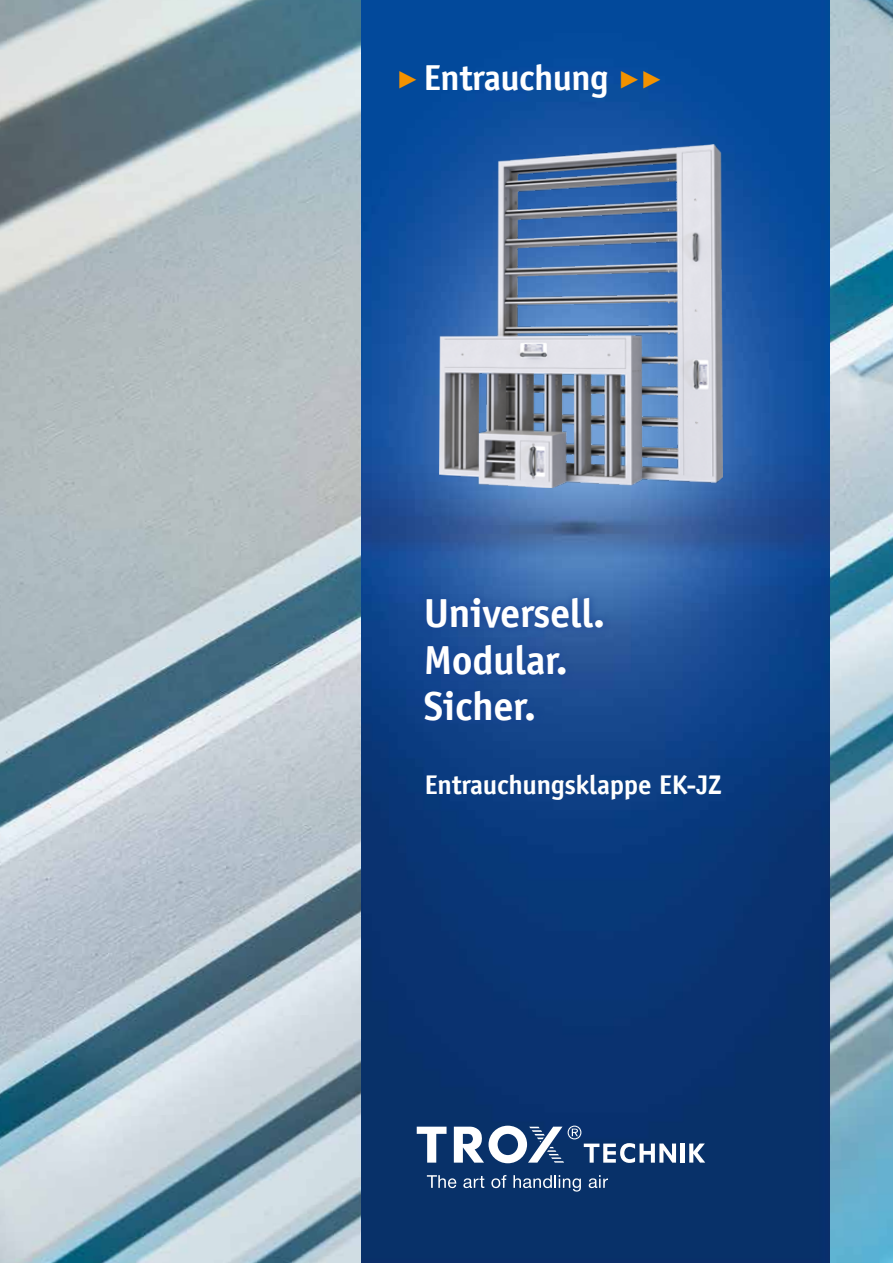
<style>
.page{position:relative;width:893px;height:1263px;background:#fff}
.page>*{position:absolute;margin:0;border:0;box-sizing:border-box;transform-origin:0 0}
.t1{font:700 40.5px/46.5px "TROX Officina Sans";letter-spacing:-.01em;color:#fff}
.t2{font:700 36px "TROX Officina Sans";letter-spacing:-.015em;color:#fff}
.t3{font:700 27px "TROX Officina Sans";letter-spacing:-.01em;color:#fff}
.s1{font-family:"TROX Helvetica";font-weight:400;font-size:28.5px;color:#f39200}
</style>
<div class="page">
<img style="left:0;top:0;width:893px;height:1263px">
<img style="left:361px;top:0;width:468px;height:1263px">
<svg style="left:689px;top:1143px;width:16px;height:19px"></svg>
<div style="left:680px;top:1143px;width:5px;height:19px;background:#fff"></div>
<svg style="left:454px;top:1125px;width:222px;height:38px"></svg>
<svg style="left:417px;top:1127px;width:30px;height:35px"></svg>
<svg style="left:427px;top:1175px;width:29px;height:13px"></svg>
<svg style="left:463px;top:1176px;width:21px;height:12px"></svg>
<svg style="left:491px;top:1175px;width:15px;height:13px"></svg>
<svg style="left:513px;top:1175px;width:68px;height:16px"></svg>
<svg style="left:589px;top:1175px;width:19px;height:13px"></svg>
<svg style="left:416px;top:590px;width:195px;height:139px;background:#1e4e95"></svg>
<img style="left:439px;top:145px;width:284px;height:343px">
<p class="t2" style="left:396px;top:55px;width:268px"><span class="s1">▶</span> Entrauchung <span class="s1">▶▶</span></p>
<p class="t1" style="left:424px;top:590px;width:183px">Universell.<br>Modular.<br>Sicher.</p>
<p class="t3" style="left:425px;top:767px;width:298px">Entrauchungsklappe EK-JZ</p>
</div>
